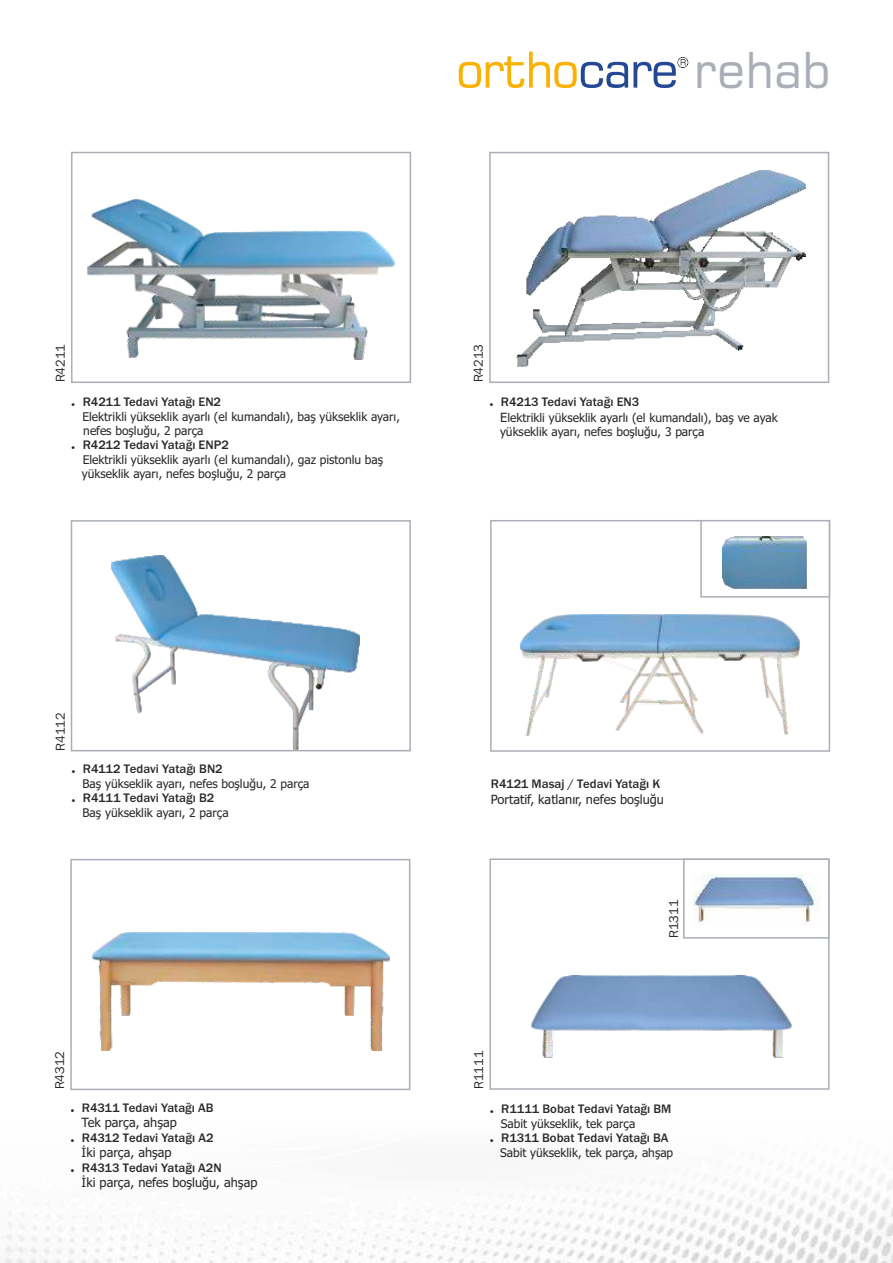
<style>
.page{position:relative;width:893px;height:1263px;background:#fff}
.page>*{position:absolute;margin:0;border:0;box-sizing:border-box;transform-origin:0 0}
.t1{font:49.8px "Square 721 BT";color:#aaafb7}
.t2{font:500 12.75px "Franklin Gothic";color:#292929}
.t3{font:12.75px "Tahoma";color:#292929}
.t4{font:12.75px "Franklin Gothic IT Cby BT";color:#292929}
.t5{font:12px/13.8px "Tahoma";color:#292929}
.s1{font-size:12.75px}
</style>
<div class="page">
<img style="left:4px;top:967px;width:889px;height:296px">
<img style="left:88px;top:200px;width:306px;height:159px">
<div style="left:71px;top:152px;width:340px;height:231px;border:2px solid #aaafb7"></div>
<img style="left:521px;top:615px;width:278px;height:121px">
<div style="left:490px;top:520px;width:340px;height:232px;border:2px solid #aaafb7"></div>
<svg style="left:700px;top:520px;width:131px;height:78px"></svg>
<img style="left:723px;top:536px;width:85px;height:54px">
<img style="left:517px;top:171px;width:288px;height:196px">
<div style="left:489px;top:152px;width:340px;height:231px;border:2px solid #aaafb7"></div>
<img style="left:112px;top:556px;width:247px;height:192px">
<div style="left:71px;top:520px;width:340px;height:231px;border:2px solid #aaafb7"></div>
<svg style="left:459px;top:52px;width:229px;height:36px"></svg>
<div style="left:490px;top:859px;width:339px;height:230px;background:#fff"></div>
<img style="left:531px;top:976px;width:261px;height:82px">
<div style="left:489px;top:858px;width:341px;height:232px;border:2px solid #aaafb7"></div>
<img style="left:693px;top:875px;width:126px;height:51px">
<div style="left:683px;top:858px;width:147px;height:80px;border:2px solid #aaafb7"></div>
<div style="left:71px;top:860px;width:339px;height:229px;background:#fff"></div>
<img style="left:93px;top:932px;width:297px;height:119px">
<div style="left:70px;top:859px;width:340px;height:231px;border:2px solid #aaafb7"></div>
<h1 class="t1" style="left:694px;top:50px;width:138px">rehab</h1>
<p class="t4" style="left:55px;top:382px;width:40px;rotate:-90deg">R4211</p>
<p class="t2" style="left:83px;top:397px;width:140px">R4211 Tedavi Yatağı EN2</p>
<p class="t5" style="left:82px;top:411px;width:319px">Elektrikli yükseklik ayarlı (el kumandalı), baş yükseklik ayarı, nefes boşluğu, 2 parça</p>
<p class="t2" style="left:83px;top:440px;width:148px">R4212 Tedavi Yatağı ENP2</p>
<p class="t5" style="left:82px;top:454px;width:303px">Elektrikli yükseklik ayarlı (el kumandalı), gaz pistonlu baş yükseklik ayarı, nefes boşluğu, 2 parça</p>
<p class="t4" style="left:473px;top:382px;width:40px;rotate:-90deg">R4213</p>
<p class="t2" style="left:501px;top:397px;width:140px">R4213 Tedavi Yatağı EN3</p>
<p class="t5" style="left:500px;top:412px;width:279px"><span class="s1">E</span>lektrikli yükseklik ayarlı (el kumandalı), baş ve ayak yükseklik ayarı, nefes boşluğu, 3 parça</p>
<p class="t4" style="left:55px;top:751px;width:40px;rotate:-90deg">R4112</p>
<p class="t2" style="left:83px;top:764px;width:141px">R4112 Tedavi Yatağı BN2</p>
<p class="t5" style="left:83px;top:778px;width:228px">Baş yükseklik ayarı, nefes boşluğu, 2 parça</p>
<p class="t2" style="left:83px;top:793px;width:133px">R4111 Tedavi Yatağı B2</p>
<p class="t5" style="left:83px;top:807px;width:148px">Baş yükseklik ayarı, 2 parça</p>
<p class="t4" style="left:54px;top:1089px;width:40px;rotate:-90deg">R4312</p>
<p class="t2" style="left:82px;top:1103px;width:133px">R4311 Tedavi Yatağı AB</p>
<p class="t3" style="left:82px;top:1118px;width:97px">Tek parça, ahşap</p>
<p class="t2" style="left:82px;top:1133px;width:133px">R4312 Tedavi Yatağı A2</p>
<p class="t3" style="left:82px;top:1147px;width:92px">İki parça, ahşap</p>
<p class="t2" style="left:82px;top:1163px;width:141px">R4313 Tedavi Yatağı A2N</p>
<p class="t3" style="left:82px;top:1177px;width:177px">İki parça, nefes boşluğu, ahşap</p>
<p class="t2" style="left:491px;top:779px;width:171px">R4121 Masaj / Tedavi Yatağı K</p>
<p class="t3" style="left:491px;top:794px;width:175px">Portatif, katlanır, nefes boşluğu</p>
<p class="t4" style="left:668px;top:938px;width:40px;rotate:-90deg">R1311</p>
<p class="t4" style="left:473px;top:1089px;width:40px;rotate:-90deg">R1111</p>
<p class="t2" style="left:501px;top:1104px;width:172px">R1111 Bobat Tedavi Yatağı BM</p>
<p class="t5" style="left:501px;top:1117px;width:136px">Sabit yükseklik, tek parça</p>
<p class="t2" style="left:501px;top:1133px;width:169px">R1311 Bobat Tedavi Yatağı BA</p>
<p class="t5" style="left:500px;top:1146px;width:175px">Sabit yükseklik, tek parça, ahşap</p>
</div>
